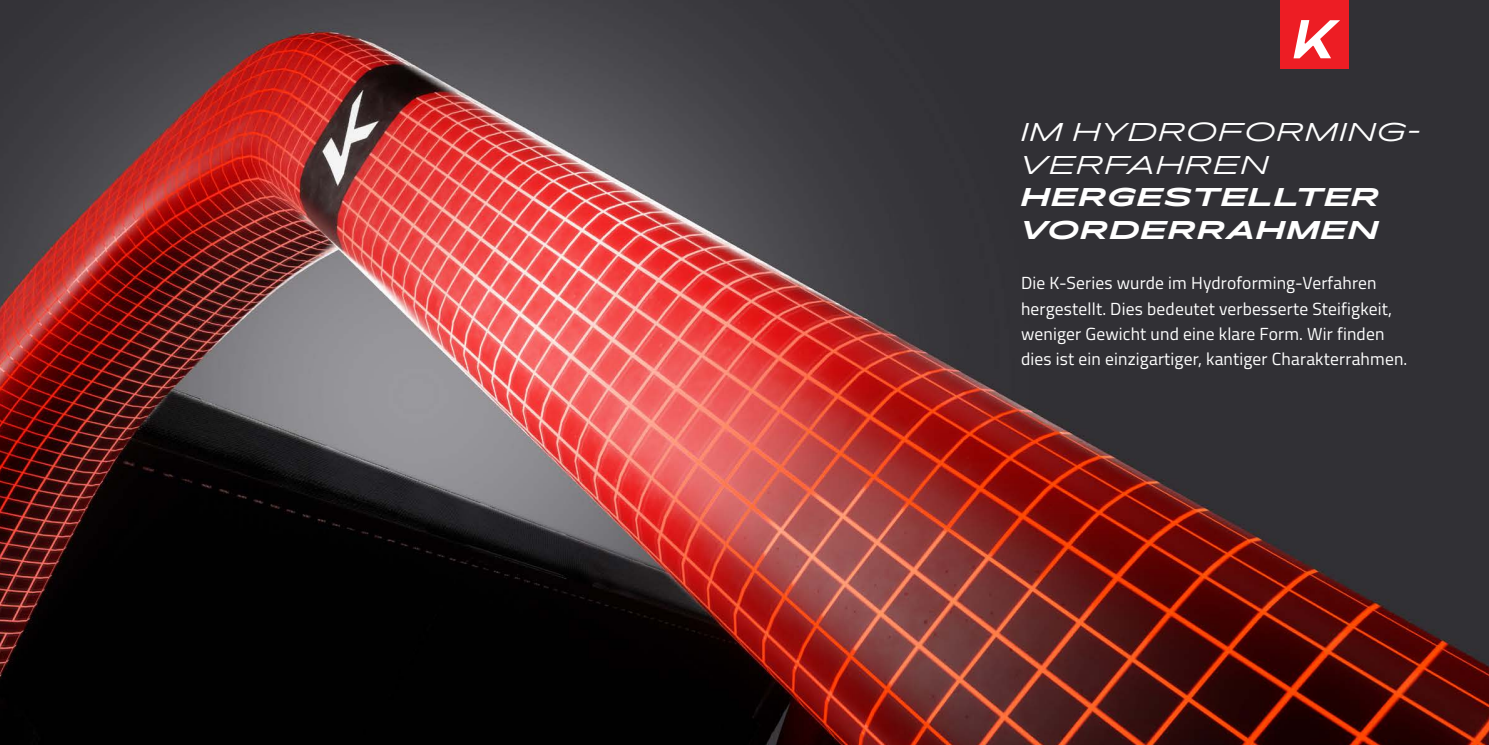
<style>
.page{position:relative;width:1489px;height:745px;background:#fff}
.page>*{position:absolute;margin:0;border:0;box-sizing:border-box;transform-origin:0 0}
.t1{font:italic 700 25px/32.5px "Pano";letter-spacing:.06em;color:#fff}
.t2{font:italic 300 25px/32.5px "Pano";letter-spacing:.06em;color:#fff}
.t3{font:17.5px/25px "Titillium Web";letter-spacing:.01em;color:#fff}
</style>
<div class="page">
<img style="left:0;top:0;width:1488px;height:744px">
<div style="left:1280px;top:0;width:68px;height:68px;background:#ed1d24"></div>
<svg style="left:1293px;top:20px;width:46px;height:38px"></svg>
<h1 class="t2" style="left:1021px;top:115px;width:400px">IM HYDROFORMING-<br>VERFAHREN</h1>
<h1 class="t1" style="left:1021px;top:181px;width:360px">HERGESTELLTER<br>VORDERRAHMEN</h1>
<p class="t3" style="left:1020px;top:270px;width:388px">Die K-Series wurde im Hydroforming-Verfahren hergestellt. Dies bedeutet verbesserte Steifigkeit, weniger Gewicht und eine klare Form. Wir finden dies ist ein einzigartiger, kantiger Charakterrahmen.</p>
</div>
